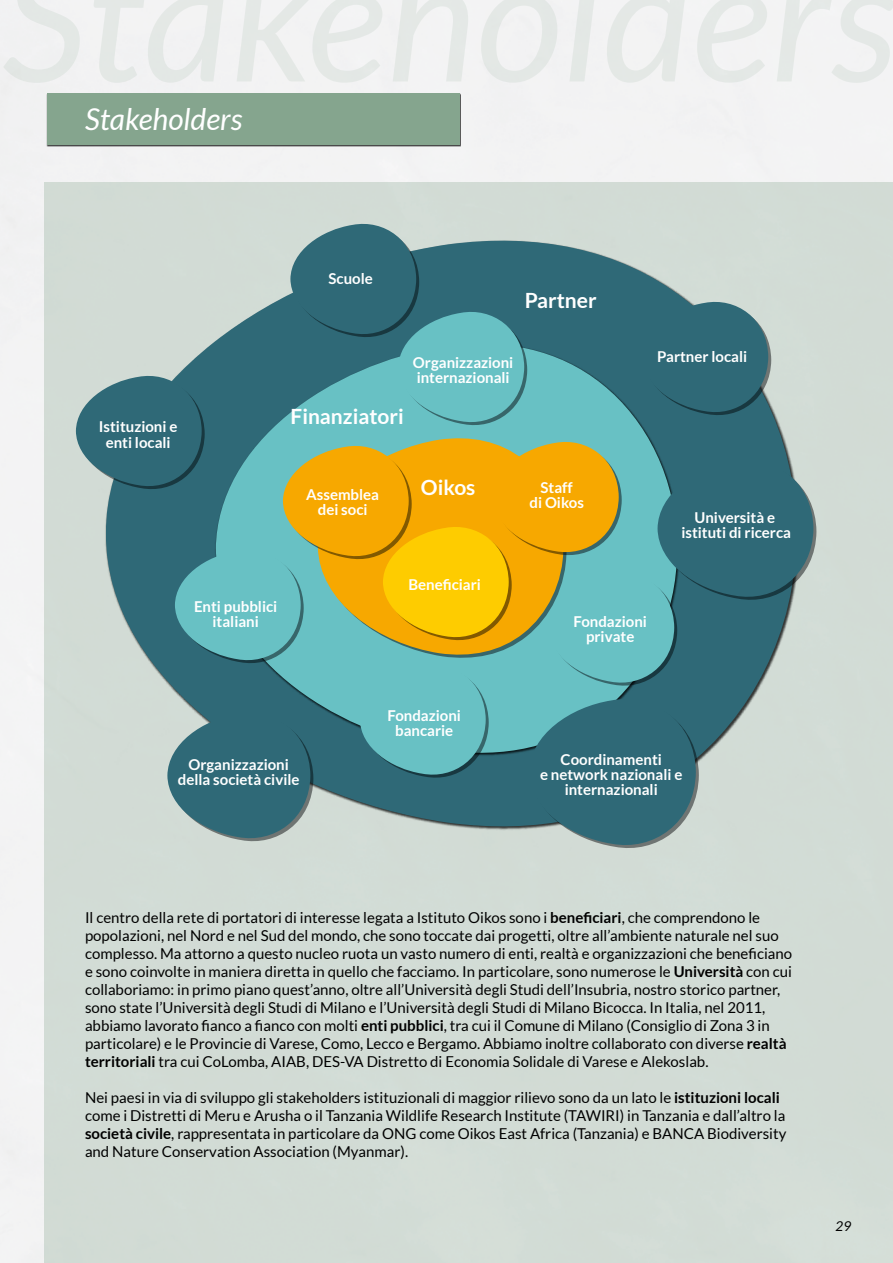
<style>
.page{position:relative;width:893px;height:1263px;background:#fff}
.page>*{position:absolute;margin:0;border:0;box-sizing:border-box;transform-origin:0 0}
.t1{font:italic 30px "Lato";color:#fff}
.t2{font:700 21px "Lato";color:#fff}
.t3{font:15px/18px "Lato";color:#000}
.t4{font:700 15px/15.1px "Lato";color:#fff;text-align:center}
.t5{font:italic 13.5px "Lato";color:#000}
.s1{font-weight:700}
</style>
<div class="page">
<div style="left:44px;top:183px;width:849px;height:1080px;background:#d2dcd5"></div>
<div style="left:47px;top:93px;width:414px;height:54px;background:#000;opacity:.75"></div>
<div style="left:47px;top:94px;width:412px;height:51px;background:#85a58e"></div>
<svg style="left:76px;top:223px;width:740px;height:625px"></svg>
<h1 class="t1" style="left:85px;top:103px;width:159px">Stakeholders</h1>
<p class="t4" style="left:99px;top:419px;width:80px">Istituzioni e enti locali</p>
<p class="t4" style="left:329px;top:271px;width:46px">Scuole</p>
<h2 class="t2" style="left:525px;top:289px;width:73px">Partner</h2>
<h2 class="t2" style="left:291px;top:404px;width:115px">Finanziatori</h2>
<p class="t4" style="left:413px;top:354px;width:102px;text-align:left">Organizzazioni internazionali</p>
<p class="t4" style="left:657px;top:349px;width:92px">Partner locali</p>
<p class="t4" style="left:306px;top:486px;width:74px">Assemblea dei soci</p>
<p class="t4" style="left:194px;top:599px;width:85px">Enti pubblici italiani</p>
<h2 class="t2" style="left:421px;top:475px;width:56px">Oikos</h2>
<p class="t4" style="left:408px;top:576px;width:74px">Beneficiari</p>
<p class="t4" style="left:529px;top:479px;width:56px">Staff<br>di Oikos</p>
<p class="t4" style="left:573px;top:614px;width:75px">Fondazioni private</p>
<p class="t4" style="left:681px;top:510px;width:111px">Università e istituti di ricerca</p>
<p class="t4" style="left:387px;top:708px;width:75px">Fondazioni bancarie</p>
<p class="t4" style="left:178px;top:757px;width:123px">Organizzazioni della società civile</p>
<p class="t4" style="left:540px;top:751px;width:144px">Coordinamenti<br>e network nazionali e internazionali</p>
<p class="t3" style="left:85px;top:908px;width:709px">Il centro della rete di portatori di interesse legata a Istituto Oikos sono i <span class="s1">beneficiari</span>, che comprendono le popolazioni, nel Nord e nel Sud del mondo, che sono toccate dai progetti, oltre all’ambiente naturale nel suo complesso. Ma attorno a questo nucleo ruota un vasto numero di enti, realtà e organizzazioni che beneficiano e sono coinvolte in maniera diretta in quello che facciamo. In particolare, sono numerose le <span class="s1">Università</span> con cui collaboriamo: in primo piano quest’anno, oltre all’Università degli Studi dell’Insubria, nostro storico partner, sono state l’Università degli Studi di Milano e l’Università degli Studi di Milano Bicocca. In Italia, nel 2011, abbiamo lavorato fianco a fianco con molti <span class="s1">enti pubblici</span>, tra cui il Comune di Milano (Consiglio di Zona 3 in particolare) e le Provincie di Varese, Como, Lecco e Bergamo. Abbiamo inoltre collaborato con diverse <span class="s1">realtà territoriali</span> tra cui CoLomba, AIAB, DES-VA Distretto di Economia Solidale di Varese e Alekoslab.</p>
<p class="t3" style="left:85px;top:1088px;width:703px">Nei paesi in via di sviluppo gli stakeholders istituzionali di maggior rilievo sono da un lato le <span class="s1">istituzioni locali </span>come i Distretti di Meru e Arusha o il Tanzania Wildlife Research Institute (TAWIRI) in Tanzania e dall’altro la <span class="s1">società civile</span>, rappresentata in particolare da ONG come Oikos East Africa (Tanzania) e BANCA Biodiversity and Nature Conservation Association (Myanmar).</p>
<p class="t5" style="left:835px;top:1219px;width:17px">29</p>
</div>
